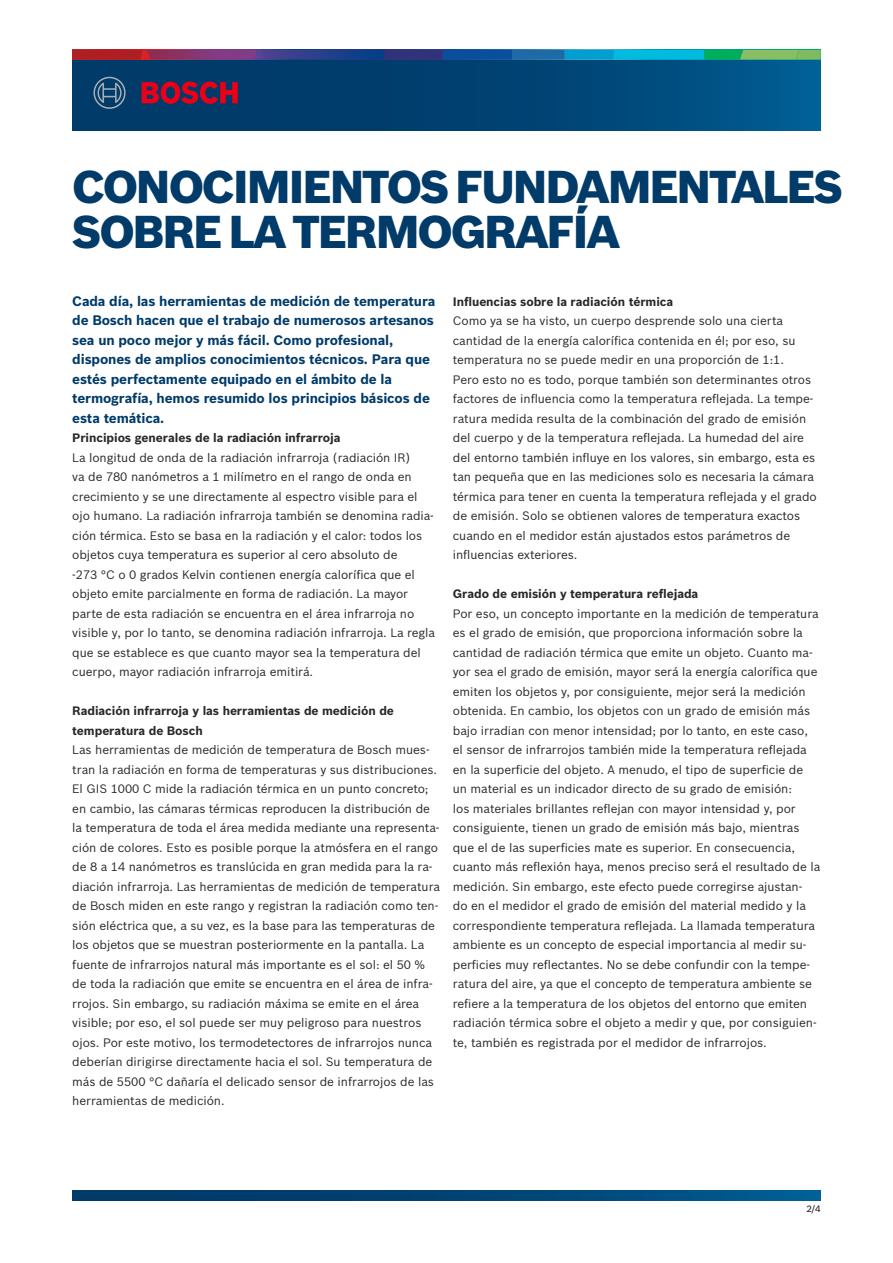
<style>
.page{position:relative;width:893px;height:1263px;background:#fff}
.page>*{position:absolute;margin:0;border:0;box-sizing:border-box;transform-origin:0 0}
.t1{font:900 45px/45px "Bosch Sans";letter-spacing:-.05em;color:#003b6a}
.t2{font:700 13.5px/19.5px "Bosch Sans";letter-spacing:-.01em;color:#003b6a}
.t3{font:12px/19.5px "Bosch Sans";letter-spacing:-.005em;color:#292829}
.t4{font:700 12px/19.5px "Bosch Sans";letter-spacing:-.005em;color:#292829}
.t5{font:500 9px "Bosch Sans";color:#292829}
</style>
<div class="page">
<svg style="left:72px;top:59px;width:749px;height:71px;background:#014576"></svg>
<svg style="left:72px;top:1191px;width:749px;height:9px;background:#004677"></svg>
<svg style="left:72px;top:50px;width:749px;height:9px;background:#416687"></svg>
<svg style="left:142px;top:82px;width:96px;height:22px;background:#891839"></svg>
<svg style="left:93px;top:77px;width:33px;height:32px"></svg>
<h1 class="t1" style="left:72px;top:161px;width:772px">CONOCIMIENTOS FUNDAMENTALES<br>SOBRE LA TERMOGRAFÍA</h1>
<p class="t2" style="left:72px;top:290px;width:365px">Cada día, las herramientas de medición de temperatura de Bosch hacen que el trabajo de numerosos artesanos sea un poco mejor y más fácil. Como profesional, dispones de amplios conocimientos técnicos. Para que estés perfectamente equipado en el ámbito de la termografía, hemos resumido los principios básicos de esta temática.</p>
<p class="t4" style="left:72px;top:427px;width:270px">Principios generales de la radiación infrarroja</p>
<p class="t3" style="left:72px;top:447px;width:364px">La longitud de onda de la radiación infrarroja (radiación IR)<br>va de 780 nanómetros a 1 milímetro en el rango de onda en crecimiento y se une directamente al espectro visible para el ojo humano. La radiación infrarroja también se denomina radia&shy;ción térmica. Esto se basa en la radiación y el calor: todos los objetos cuya temperatura es superior al cero absoluto de<br>-273 °C o 0 grados Kelvin contienen energía calorífica que el objeto emite parcialmente en forma de radiación. La mayor parte de esta radiación se encuentra en el área infrarroja no visible y, por lo tanto, se denomina radiación infrarroja. La regla que se establece es que cuanto mayor sea la temperatura del cuerpo, mayor radiación infrarroja emitirá.</p>
<p class="t4" style="left:72px;top:700px;width:323px">Radiación infrarroja y las herramientas de medición de temperatura de Bosch</p>
<p class="t3" style="left:72px;top:739px;width:369px">Las herramientas de medición de temperatura de Bosch mues&shy;tran la radiación en forma de temperaturas y sus distribuciones.<br>El GIS 1000 C mide la radiación térmica en un punto concreto; en cambio, las cámaras térmicas reproducen la distribución de la temperatura de toda el área medida mediante una representa&shy;ción de colores. Esto es posible porque la atmósfera en el rango de 8 a 14 nanómetros es translúcida en gran medida para la ra&shy;diación infrarroja. Las herramientas de medición de temperatura de Bosch miden en este rango y registran la radiación como ten&shy;sión eléctrica que, a su vez, es la base para las temperaturas de los objetos que se muestran posteriormente en la pantalla. La fuente de infrarrojos natural más importante es el sol: el 50 % de toda la radiación que emite se encuentra en el área de infra&shy;rrojos. Sin embargo, su radiación máxima se emite en el área visible; por eso, el sol puede ser muy peligroso para nuestros ojos. Por este motivo, los termodetectores de infrarrojos nunca deberían dirigirse directamente hacia el sol. Su temperatura de más de 5500 °C dañaría el delicado sensor de infrarrojos de las herramientas de medición.</p>
<p class="t4" style="left:453px;top:291px;width:222px">Influencias sobre la radiación térmica</p>
<p class="t3" style="left:453px;top:310px;width:365px">Como ya se ha visto, un cuerpo desprende solo una cierta cantidad de la energía calorífica contenida en él; por eso, su temperatura no se puede medir en una proporción de 1:1.<br>Pero esto no es todo, porque también son determinantes otros factores de influencia como la temperatura reflejada. La tempe&shy;ratura medida resulta de la combinación del grado de emisión del cuerpo y de la temperatura reflejada. La humedad del aire del entorno también influye en los valores, sin embargo, esta es tan pequeña que en las mediciones solo es necesaria la cámara térmica para tener en cuenta la temperatura reflejada y el grado de emisión. Solo se obtienen valores de temperatura exactos cuando en el medidor están ajustados estos parámetros de influencias exteriores.</p>
<p class="t4" style="left:453px;top:583px;width:247px">Grado de emisión y temperatura reflejada</p>
<p class="t3" style="left:453px;top:603px;width:369px">Por eso, un concepto importante en la medición de temperatura es el grado de emisión, que proporciona información sobre la cantidad de radiación térmica que emite un objeto. Cuanto ma&shy;yor sea el grado de emisión, mayor será la energía calorífica que emiten los objetos y, por consiguiente, mejor será la medición obtenida. En cambio, los objetos con un grado de emisión más bajo irradian con menor intensidad; por lo tanto, en este caso, el sensor de infrarrojos también mide la temperatura reflejada en la superficie del objeto. A menudo, el tipo de superficie de un material es un indicador directo de su grado de emisión:<br>los materiales brillantes reflejan con mayor intensidad y, por consiguiente, tienen un grado de emisión más bajo, mientras que el de las superficies mate es superior. En consecuencia, cuanto más reflexión haya, menos preciso será el resultado de la medición. Sin embargo, este efecto puede corregirse ajustan-<br>do en el medidor el grado de emisión del material medido y la correspondiente temperatura reflejada. La llamada temperatura ambiente es un concepto de especial importancia al medir su&shy;perficies muy reflectantes. No se debe confundir con la tempe&shy;ratura del aire, ya que el concepto de temperatura ambiente se refiere a la temperatura de los objetos del entorno que emiten radiación térmica sobre el objeto a medir y que, por consiguien&shy;te, también es registrada por el medidor de infrarrojos.</p>
<p class="t5" style="left:806px;top:1202px;width:16px">2/4</p>
</div>
